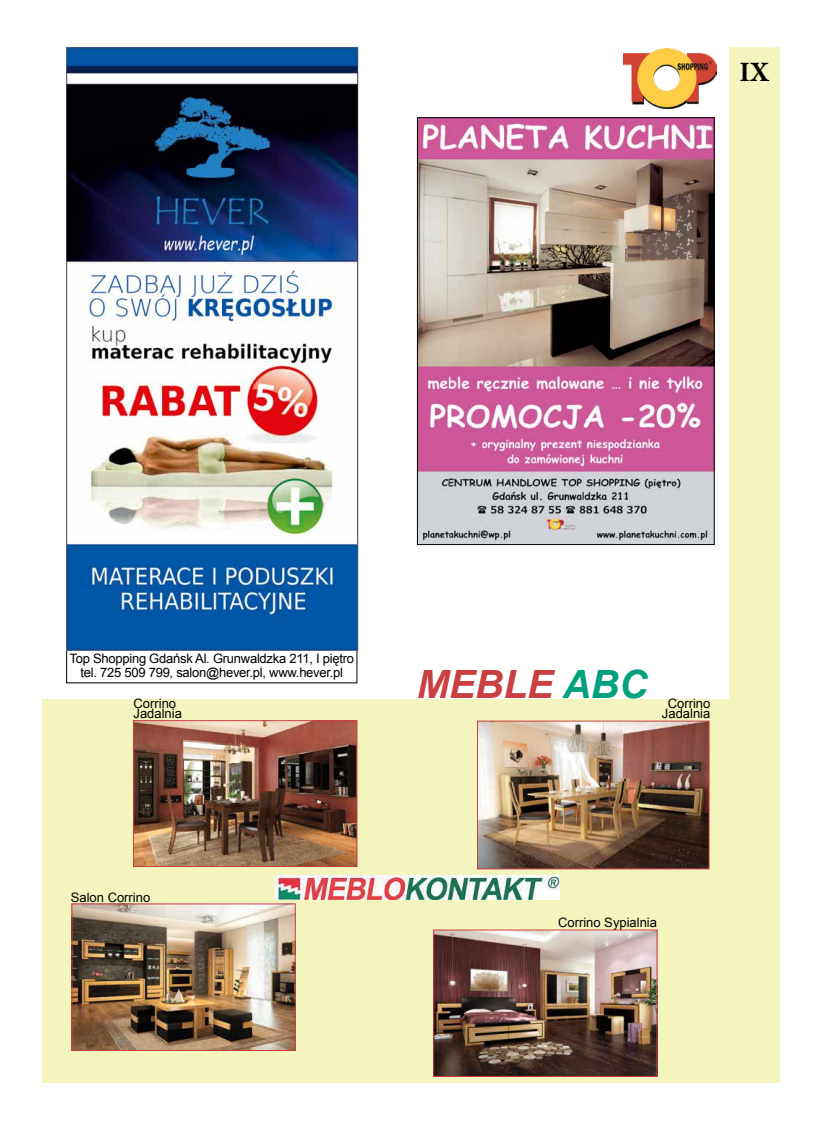
<style>
.page{position:relative;width:820px;height:1134px;background:#fff}
.page>*{position:absolute;margin:0;border:0;box-sizing:border-box;transform-origin:0 0}
.t1{font:italic 700 39px "Arial";color:#ca3f3f}
.t2{font:700 28px "Minion Pro";color:#000}
.t3{font:13px/14px "Arial";letter-spacing:-.02em;color:#000;text-align:center}
.t4{font:13px/10px "Arial";color:#000;text-align:center}
.s1{color:#00a17e}
</style>
<div class="page">
<div style="left:43px;top:699px;width:737px;height:384px;background:#f4f5be"></div>
<img style="left:419px;top:119px;width:293px;height:424px">
<div style="left:417px;top:117px;width:297px;height:428px;border:1px solid #000"></div>
<div style="left:729px;top:47px;width:50px;height:1035px;background:#f4f5be"></div>
<img style="left:66px;top:47px;width:292px;height:604px">
<img style="left:479px;top:723px;width:228px;height:144px">
<div style="left:477px;top:721px;width:232px;height:148px;border:1px solid #ca3f3f"></div>
<img style="left:135px;top:722px;width:220px;height:143px">
<div style="left:133px;top:720px;width:224px;height:147px;border:1px solid #ca3f3f"></div>
<img style="left:74px;top:906px;width:219px;height:143px">
<div style="left:72px;top:904px;width:223px;height:147px;border:1px solid #ca3f3f"></div>
<img style="left:435px;top:932px;width:220px;height:143px">
<div style="left:433px;top:930px;width:224px;height:147px;border:1px solid #ca3f3f"></div>
<img style="left:623px;top:49px;width:93px;height:60px">
<img style="left:276px;top:875px;width:283px;height:24px">
<h2 class="t2" style="left:739px;top:53px;width:31px">IX</h2>
<p class="t3" style="left:69px;top:651px;width:286px">Top Shopping Gdańsk Al. Grunwaldzka 211, I piętro tel. 725 509 799, salon@hever.pl, www.hever.pl</p>
<p class="t4" style="left:133px;top:698px;width:50px;text-align:left">Corrino<br>Jadalnia</p>
<h1 class="t1" style="left:416px;top:659px;width:232px">MEBLE <span class="s1">ABC</span></h1>
<p class="t4" style="left:661px;top:699px;width:50px">Corrino<br>Jadalnia</p>
<p class="t4" style="left:71px;top:892px;width:81px">Salon Corrino</p>
<p class="t4" style="left:558px;top:917px;width:100px">Corrino Sypialnia</p>
</div>
